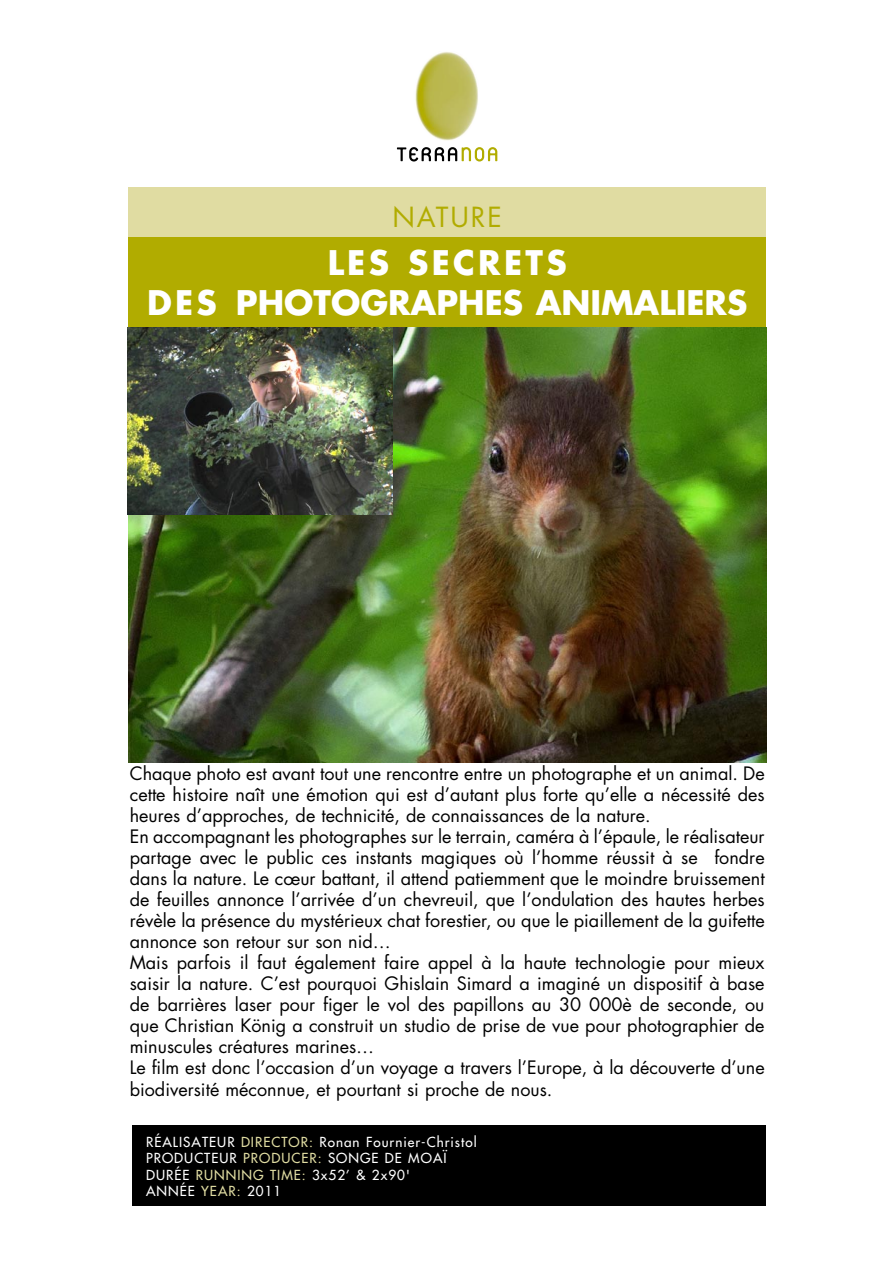
<style>
.page{position:relative;width:893px;height:1263px;background:#fff}
.page>*{position:absolute;margin:0;border:0;box-sizing:border-box;transform-origin:0 0}
.t1{font:700 33px/39.6px "Futura";color:#fff;text-align:center}
.t2{font:27px "Futura";letter-spacing:.075em;color:#b1ac00}
.t3{font:18px/21px "Futura";color:#000}
.t4{font:13.5px/16.5px "Futura";letter-spacing:.075em;color:#fff}
.s1{color:#e0dca2}
</style>
<div class="page">
<img style="left:414px;top:51px;width:66px;height:90px;border-radius:50%">
<div style="left:128px;top:188px;width:638px;height:51px;background:#e0dca2"></div>
<div style="left:128px;top:238px;width:638px;height:90px;background:#b1ac00"></div>
<svg style="left:397px;top:147px;width:100px;height:14px"></svg>
<img style="left:128px;top:328px;width:638px;height:435px">
<div style="left:132px;top:1125px;width:633px;height:81px;background:#000"></div>
<img style="left:128px;top:328px;width:265px;height:186px">
<h2 class="t2" style="left:392px;top:198px;width:111px">NATURE</h2>
<h1 class="t1" style="left:147px;top:242px;width:602px">LES SECRETS<br>DES PHOTOGRAPHES ANIMALIERS</h1>
<p class="t3" style="left:130px;top:763px;width:636px">Chaque photo est avant tout une rencontre entre un photographe et un animal. De cette histoire naît une émotion qui est d’autant plus forte qu’elle a nécessité des heures d’approches, de technicité, de connaissances de la nature.<br>En accompagnant les photographes sur le terrain, caméra à l’épaule, le réalisateur partage avec le public ces instants magiques où l’homme réussit à se fondre dans la nature. Le cœur battant, il attend patiemment que le moindre bruissement de feuilles annonce l’arrivée d’un chevreuil, que l’ondulation des hautes herbes révèle la présence du mystérieux chat forestier, ou que le piaillement de la guifette annonce son retour sur son nid…<br>Mais parfois il faut également faire appel à la haute technologie pour mieux saisir la nature. C’est pourquoi Ghislain Simard a imaginé un dispositif à base de barrières laser pour figer le vol des papillons au 30 000è de seconde, ou que Christian König a construit un studio de prise de vue pour photographier de minuscules créatures marines…<br>Le film est donc l’occasion d’un voyage a travers l’Europe, à la découverte d’une biodiversité méconnue, et pourtant si proche de nous.</p>
<p class="t4" style="left:146px;top:1133px;width:332px">RÉALISATEUR <span class="s1">DIRECTOR:</span> Ronan Fournier-Christol PRODUCTEUR <span class="s1">PRODUCER:</span> SONGE DE MOAÏ DURÉE <span class="s1">RUNNING TIME:</span> 3x52’ &amp; 2x90'<br>ANNÉE <span class="s1">YEAR:</span> 2011</p>
</div>
